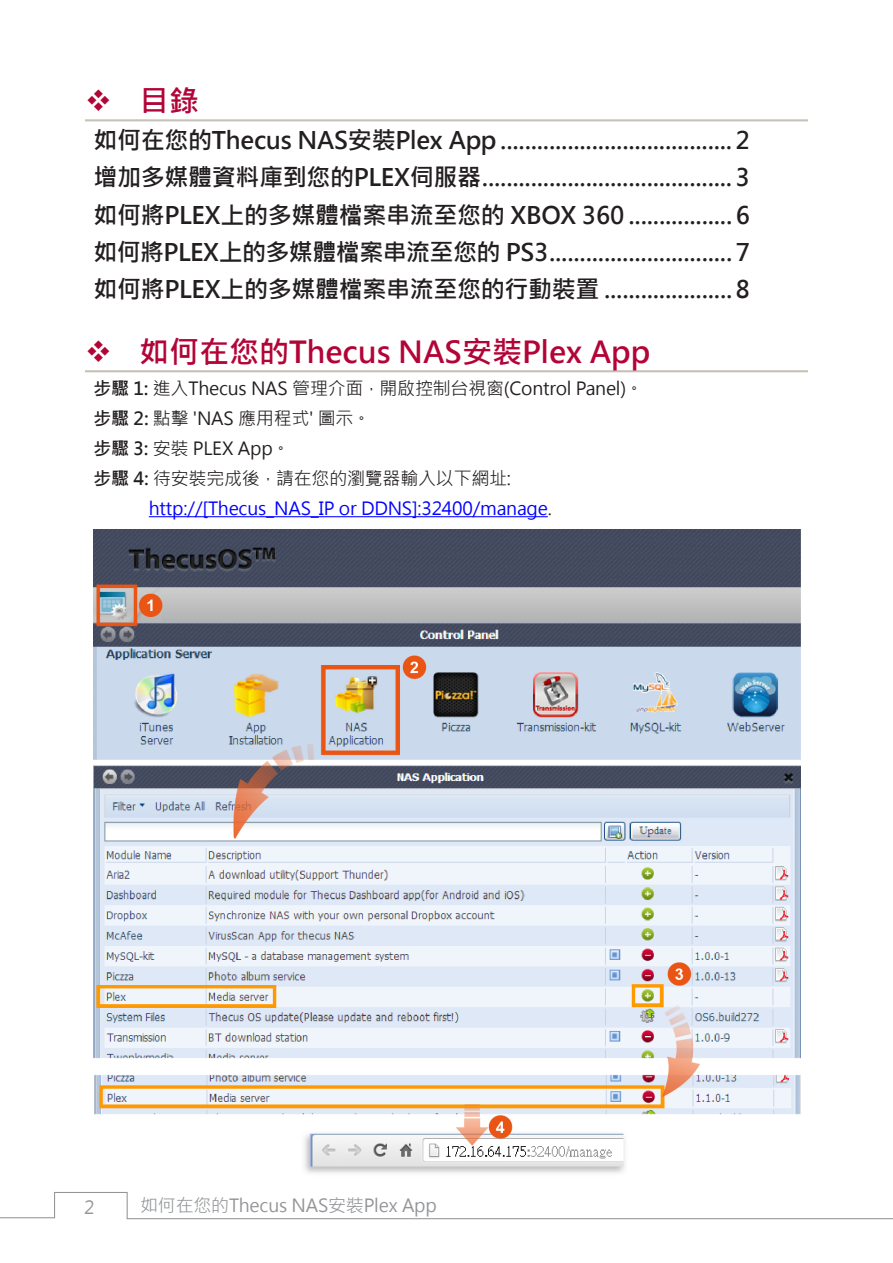
<style>
.page{position:relative;width:893px;height:1263px;background:#fff}
.page>*{position:absolute;margin:0;border:0;box-sizing:border-box;transform-origin:0 0}
.t1{font:700 30px "Microsoft Jheng Hei";color:#b30437}
.目錄-主標1{font:700 24px "Microsoft Jheng Hei";letter-spacing:-.015em;color:#231f20}
.內文{font:18px "Microsoft Jheng Hei";letter-spacing:-.015em;color:#231f20}
.內文-2{font:18px "Microsoft Jheng Hei";letter-spacing:-.01em;color:#00f}
.頁尾{font:18px "Microsoft Jheng Hei";letter-spacing:-.01em;color:#939598}
.內文-3{font:18px "Microsoft Jheng Hei";color:#939598}
.s1{font-weight:700}
.s2{color:#231f20}
</style>
<div class="page">
<svg style="left:0;top:1192px;width:893px;height:28px"></svg>
<hr style="left:85px;top:370px;width:723px;height:2px;background:#c7c2b7">
<hr style="left:149px;top:516px;width:399px;height:1px;background:#00f">
<img style="left:94px;top:529px;width:706px;height:644px">
<hr style="left:85px;top:119px;width:723px;height:2px;background:#c7c2b7">
<p class="t1" style="left:139px;top:82px;width:61px">目錄</p>
<p class="目錄-主標1" style="left:93px;top:125px;width:658px">如何在您的Thecus NAS安裝Plex App ...................................... 2</p>
<p class="目錄-主標1" style="left:93px;top:163px;width:658px">增加多媒體資料庫到您的PLEX伺服器......................................... 3</p>
<p class="目錄-主標1" style="left:93px;top:200px;width:658px">如何將PLEX上的多媒體檔案串流至您的 XBOX 360 ................. 6</p>
<p class="目錄-主標1" style="left:93px;top:237px;width:658px">如何將PLEX上的多媒體檔案串流至您的 PS3.............................. 7</p>
<p class="目錄-主標1" style="left:93px;top:275px;width:658px">如何將PLEX上的多媒體檔案串流至您的行動裝置 ..................... 8</p>
<p class="t1" style="left:139px;top:333px;width:512px">如何在您的Thecus NAS安裝Plex App</p>
<p class="內文" style="left:93px;top:377px;width:551px"><span class="s1">步驟 1:</span> 進入Thecus NAS 管理介面，開啟控制台視窗(Control Panel)。</p>
<p class="內文" style="left:93px;top:407px;width:279px"><span class="s1">步驟 2:</span> 點擊 'NAS 應用程式' 圖示。</p>
<p class="內文" style="left:93px;top:437px;width:198px"><span class="s1">步驟 3:</span> 安裝 PLEX App。</p>
<p class="內文" style="left:93px;top:467px;width:419px"><span class="s1">步驟 4:</span> 待安裝完成後，請在您的瀏覽器輸入以下網址:</p>
<p class="內文-2" style="left:149px;top:497px;width:405px">http://[Thecus_NAS_IP or DDNS]:32400/manage<span class="s2">.</span></p>
<p class="內文-3" style="left:84px;top:1196px;width:12px">2</p>
<p class="頁尾" style="left:140px;top:1194px;width:298px">如何在您的Thecus NAS安裝Plex App</p>
</div>
